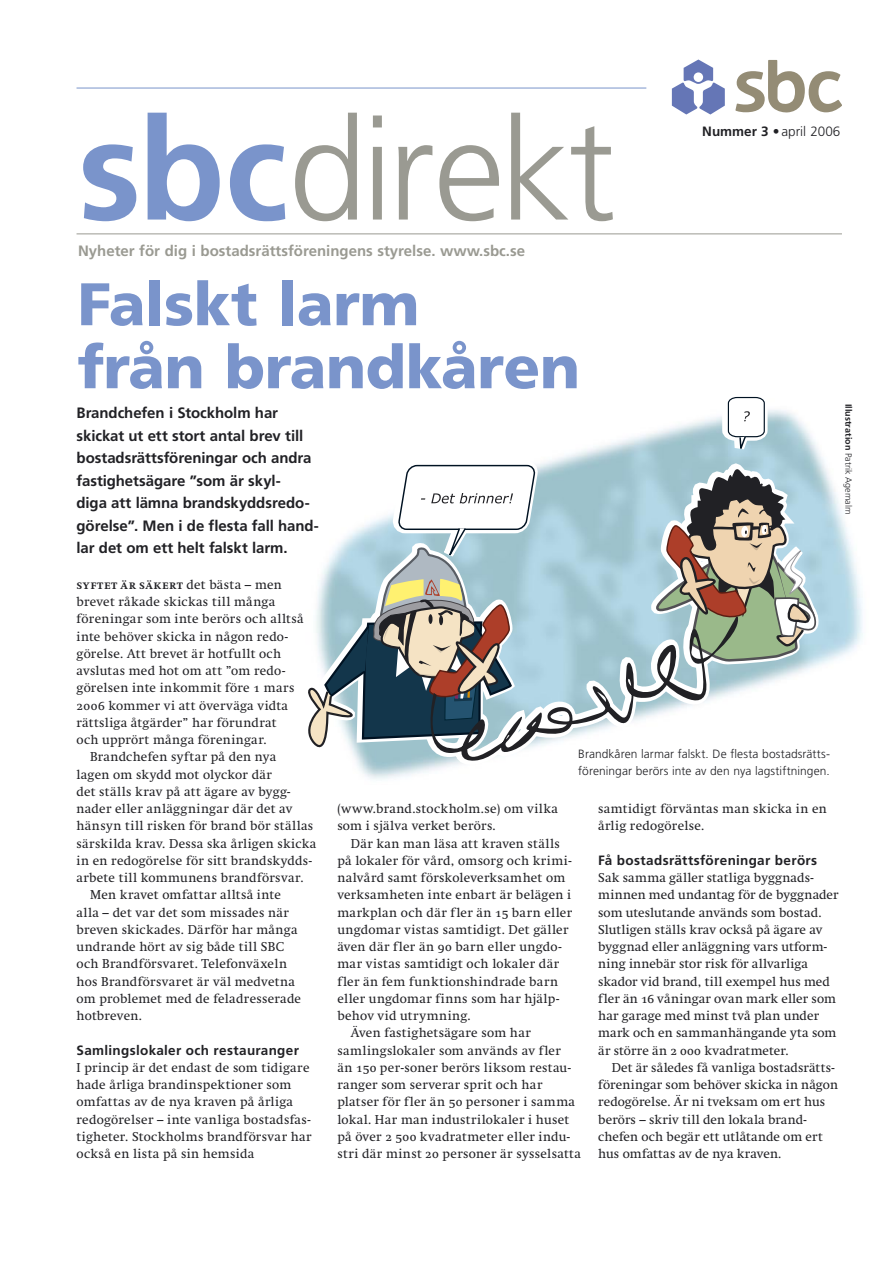
<style>
.page{position:relative;width:893px;height:1263px;background:#fff}
.page>*{position:absolute;margin:0;border:0;box-sizing:border-box;transform-origin:0 0}
.t1{font:300 142.5px "Frutiger";letter-spacing:-.035em;color:#9a9a92}
.Rubrik{font:900 60px/63px "Frutiger";letter-spacing:-.005em;color:#7a94cb}
.Ingress_10pt__2{font:700 15px/22.5px "Frutiger";letter-spacing:-.005em;color:#212125}
.t2{font:700 15px "Frutiger";color:#9a9a92}
.Mellis{font:700 13.5px "Frutiger";letter-spacing:.025em;color:#212125}
.t3{font:300 13.5px "Frutiger";color:#212125}
.Bri_Swift{font:12.75px/17.2px "Swift";letter-spacing:.025em;color:#212125}
.Bru_Swift{font:12.75px/17.2px "Swift";letter-spacing:.025em;color:#212125}
.Bru_Frutiger{font:300 12px/17.2px "Frutiger";letter-spacing:.005em;color:#212125}
.Bru_Swift-2{font:12px "Swift Bold SC";letter-spacing:.045em;color:#212125}
.t4{font:300 9px "Frutiger";color:#212125}
.s1{font-weight:700;color:#7a94cb}
.s2{font-weight:700}
.s3{font-family:"Swift";font-size:12.75px}
.s4{font-family:"Swift SC"}
</style>
<div class="page">
<svg style="left:540px;top:606px;width:204px;height:88px"></svg>
<svg style="left:540px;top:617px;width:201px;height:131px"></svg>
<svg style="left:308px;top:462px;width:232px;height:321px"></svg>
<svg style="left:646px;top:396px;width:175px;height:275px"></svg>
<svg style="left:672px;top:60px;width:53px;height:54px"></svg>
<svg style="left:735px;top:60px;width:107px;height:53px"></svg>
<hr style="left:77px;top:88px;width:569px;height:1px;background:#7a94cb">
<hr style="left:77px;top:233px;width:765px;height:1px;background:#9a9a92">
<p class="t1" style="left:78px;top:90px;width:539px"><span class="s1">sbc</span>direkt</p>
<p class="t2" style="left:78px;top:242px;width:449px">Nyheter för dig i bostadsrättsföreningens styrelse. www.sbc.se</p>
<p class="t3" style="left:702px;top:124px;width:140px"><span class="s2">Nummer 3 •</span> april 2006</p>
<p class="Rubrik" style="left:78px;top:272px;width:504px">Falskt larm<br>från brandkåren</p>
<p class="Ingress_10pt__2" style="left:77px;top:401px;width:244px">Brandchefen i Stockholm har skickat ut ett stort antal brev till bostadsrättsföreningar och andra fastighetsägare ”som är skyl-<br>diga att lämna brandskyddsredo&shy;görelse”. Men i de flesta fall hand&shy;lar det om ett helt falskt larm.</p>
<p class="t4" style="left:853px;top:404px;width:112px;rotate:90deg"><span class="s2">Illustration</span> Patrik Agemalm</p>
<p class="Bru_Swift-2" style="left:77px;top:578px;width:207px">syftet är säkert <span class="s3">det bästa – men</span></p>
<p class="Bru_Swift" style="left:77px;top:593px;width:229px">brevet råkade skickas till många föreningar som inte berörs och alltså inte behöver skicka in någon redo&shy;görelse. Att brevet är hotfullt och avslutas med hot om att ”om redo&shy;görelsen inte inkommit före <span class="s4">1</span> mars <span class="s4">2006</span> kommer vi att överväga vidta rättsliga åtgärder” har förundrat<br>och upprört många föreningar.</p>
<p class="Bri_Swift" style="left:77px;top:748px;width:241px;text-indent:14px">Brandchefen syftar på den nya<br>lagen om skydd mot olyckor där<br>det ställs krav på att ägare av bygg&shy;nader eller anläggningar där det av hänsyn till risken för brand bör ställas särskilda krav. Dessa ska årligen skicka in en redogörelse för sitt brandskydds&shy;arbete till kommunens brandförsvar.</p>
<p class="Bri_Swift" style="left:77px;top:886px;width:226px;text-indent:14px">Men kravet omfattar alltså inte alla – det var det som missades när breven skickades. Därför har många undrande hört av sig både till SBC och Brandförsvaret. Telefonväxeln hos Brandförsvaret är väl medvetna om problemet med de feladresserade hotbreven.</p>
<p class="Mellis" style="left:77px;top:1042px;width:224px">Samlingslokaler och restauranger</p>
<p class="Bri_Swift" style="left:77px;top:1059px;width:237px">I princip är det endast de som tidigare hade årliga brandinspektioner som omfattas av de nya kraven på årliga redogörelser – inte vanliga bostadsfas&shy;tigheter. Stockholms brandförsvar har också en lista på sin hemsida</p>
<p class="Bru_Frutiger" style="left:578px;top:745px;width:253px">Brandkåren larmar falskt. De flesta bostadsrätts&shy;föreningar berörs inte av den nya lagstiftningen.</p>
<p class="Bri_Swift" style="left:337px;top:800px;width:222px">(www.brand.stockholm.se) om vilka som i själva verket berörs.</p>
<p class="Bri_Swift" style="left:337px;top:835px;width:236px;text-indent:14px">Där kan man läsa att kraven ställs på lokaler för vård, omsorg och krimi&shy;nalvård samt förskoleverksamhet om verksamheten inte enbart är belägen i markplan och där fler än <span class="s4">15</span> barn eller ungdomar vistas samtidigt. Det gäller även där fler än <span class="s4">90</span> barn eller ungdo&shy;mar vistas samtidigt och lokaler där fler än fem funktionshindrade barn eller ungdomar finns som har hjälp&shy;behov vid utrymning.</p>
<p class="Bri_Swift" style="left:337px;top:1024px;width:245px;text-indent:14px">Även fastighetsägare som har samlingslokaler som används av fler<br>än <span class="s4">150</span> per-soner berörs liksom restau&shy;ranger som serverar sprit och har platser för fler än <span class="s4">50</span> personer i samma lokal. Har man industrilokaler i huset på över <span class="s4">2 500</span> kvadratmeter eller indu&shy;stri där minst <span class="s4">20</span> personer är sysselsatta</p>
<p class="Bri_Swift" style="left:598px;top:800px;width:230px">samtidigt förväntas man skicka in en årlig redogörelse.</p>
<p class="Mellis" style="left:598px;top:852px;width:221px">Få bostadsrättsföreningar berörs</p>
<p class="Bri_Swift" style="left:598px;top:869px;width:242px">Sak samma gäller statliga byggnads&shy;minnen med undantag för de byggnader som uteslutande används som bostad.<br>Slutligen ställs krav också på ägare av byggnad eller anläggning vars utform&shy;ning innebär stor risk för allvarliga skador vid brand, till exempel hus med fler än <span class="s4">16</span> våningar ovan mark eller som har garage med minst två plan under mark och en sammanhängande yta som är större än <span class="s4">2 000</span> kvadratmeter.</p>
<p class="Bri_Swift" style="left:598px;top:1059px;width:241px;text-indent:14px">Det är således få vanliga bostadsrätts&shy;föreningar som behöver skicka in någon redogörelse. Är ni tveksam om ert hus berörs – skriv till den lokala brand&shy;chefen och begär ett utlåtande om ert hus omfattas av de nya kraven.</p>
</div>
